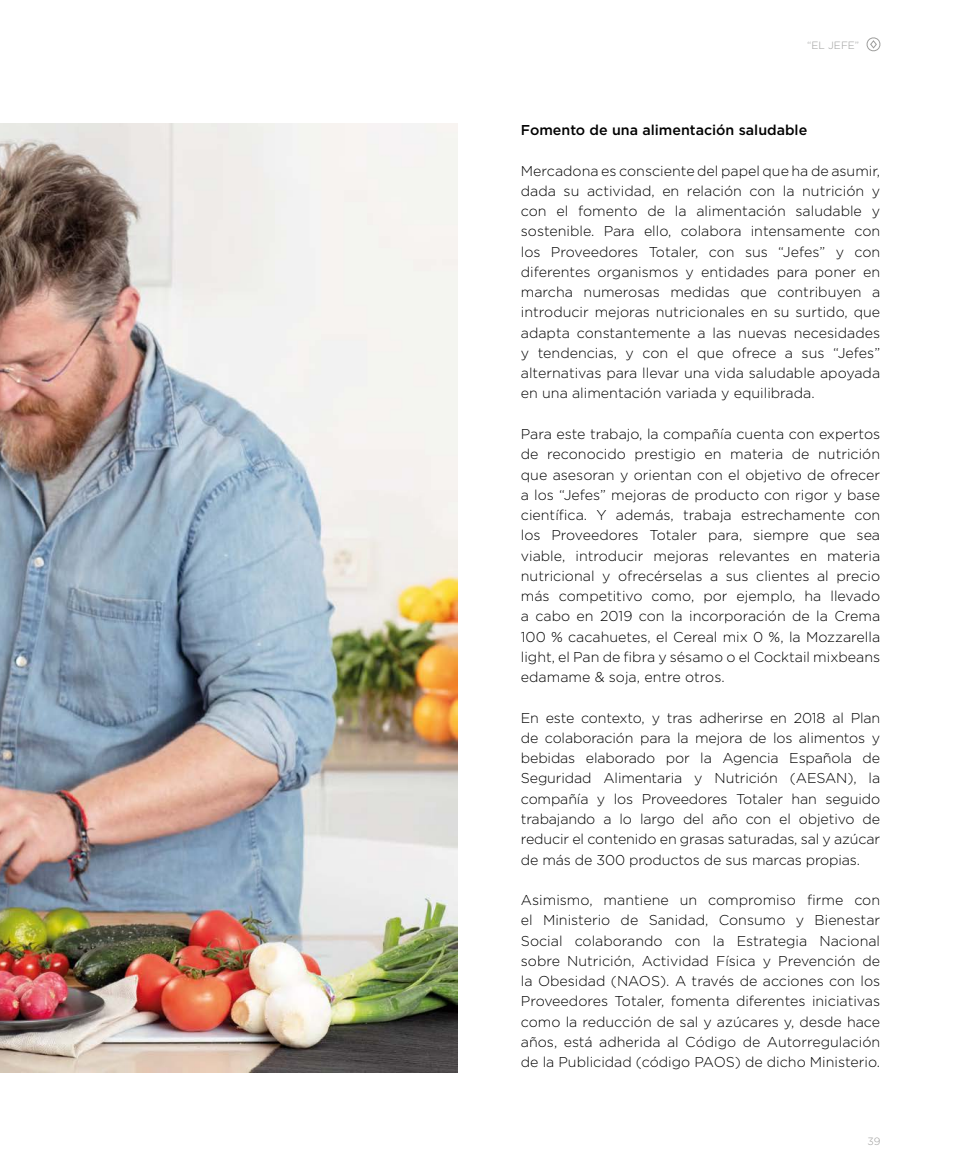
<style>
.page{position:relative;width:978px;height:1170px;background:#fff}
.page>*{position:absolute;margin:0;border:0;box-sizing:border-box;transform-origin:0 0}
.t1{font:300 14.25px/20.2px "Gotham Pro";color:#000;text-align:justify}
.t2{font:500 14.25px "Gotham Pro";color:#000}
.t3{font:300 10.5px "Gotham Pro";color:#9d9d9c}
</style>
<div class="page">
<img style="left:0;top:123px;width:457px;height:948px">
<svg style="left:866px;top:37px;width:15px;height:14px"></svg>
<p class="t3" style="left:807px;top:39px;width:54px">“EL JEFE”</p>
<p class="t2" style="left:521px;top:122px;width:288px">Fomento de una alimentación saludable</p>
<p class="t1" style="left:521px;top:161px;width:361px">Mercadona es consciente del papel que ha de asumir, dada su actividad, en relación con la nutrición y con el fomento de la alimentación saludable y sostenible. Para ello, colabora intensamente con los Proveedores Totaler, con sus “Jefes” y con diferentes organismos y entidades para poner en marcha numerosas medidas que contribuyen a introducir mejoras nutricionales en su surtido, que adapta constantemente a las nuevas necesidades y tendencias, y con el que ofrece a sus “Jefes” alternativas para llevar una vida saludable apoyada en una alimentación variada y equilibrada.</p>
<p class="t1" style="left:521px;top:424px;width:361px">Para este trabajo, la compañía cuenta con expertos de reconocido prestigio en materia de nutrición que asesoran y orientan con el objetivo de ofrecer a los “Jefes” mejoras de producto con rigor y base científica. Y además, trabaja estrechamente con los Proveedores Totaler para, siempre que sea viable, introducir mejoras relevantes en materia nutricional y ofrecérselas a sus clientes al precio más competitivo como, por ejemplo, ha llevado a cabo en 2019 con la incorporación de la Crema 100 % cacahuetes, el Cereal mix 0 %, la Mozzarella light, el Pan de fibra y sésamo o el Cocktail mixbeans edamame &amp; soja, entre otros.</p>
<p class="t1" style="left:521px;top:707px;width:361px">En este contexto, y tras adherirse en 2018 al Plan de colaboración para la mejora de los alimentos y bebidas elaborado por la Agencia Española de Seguridad Alimentaria y Nutrición (AESAN), la compañía y los Proveedores Totaler han seguido trabajando a lo largo del año con el objetivo de reducir el contenido en grasas saturadas, sal y azúcar de más de 300 productos de sus marcas propias.</p>
<p class="t1" style="left:521px;top:889px;width:361px">Asimismo, mantiene un compromiso firme con el Ministerio de Sanidad, Consumo y Bienestar Social colaborando con la Estrategia Nacional sobre Nutrición, Actividad Física y Prevención de la Obesidad (NAOS). A través de acciones con los Proveedores Totaler, fomenta diferentes iniciativas como la reducción de sal y azúcares y, desde hace años, está adherida al Código de Autorregulación de la Publicidad (código PAOS) de dicho Ministerio.</p>
<p class="t3" style="left:868px;top:1135px;width:15px">39</p>
</div>
